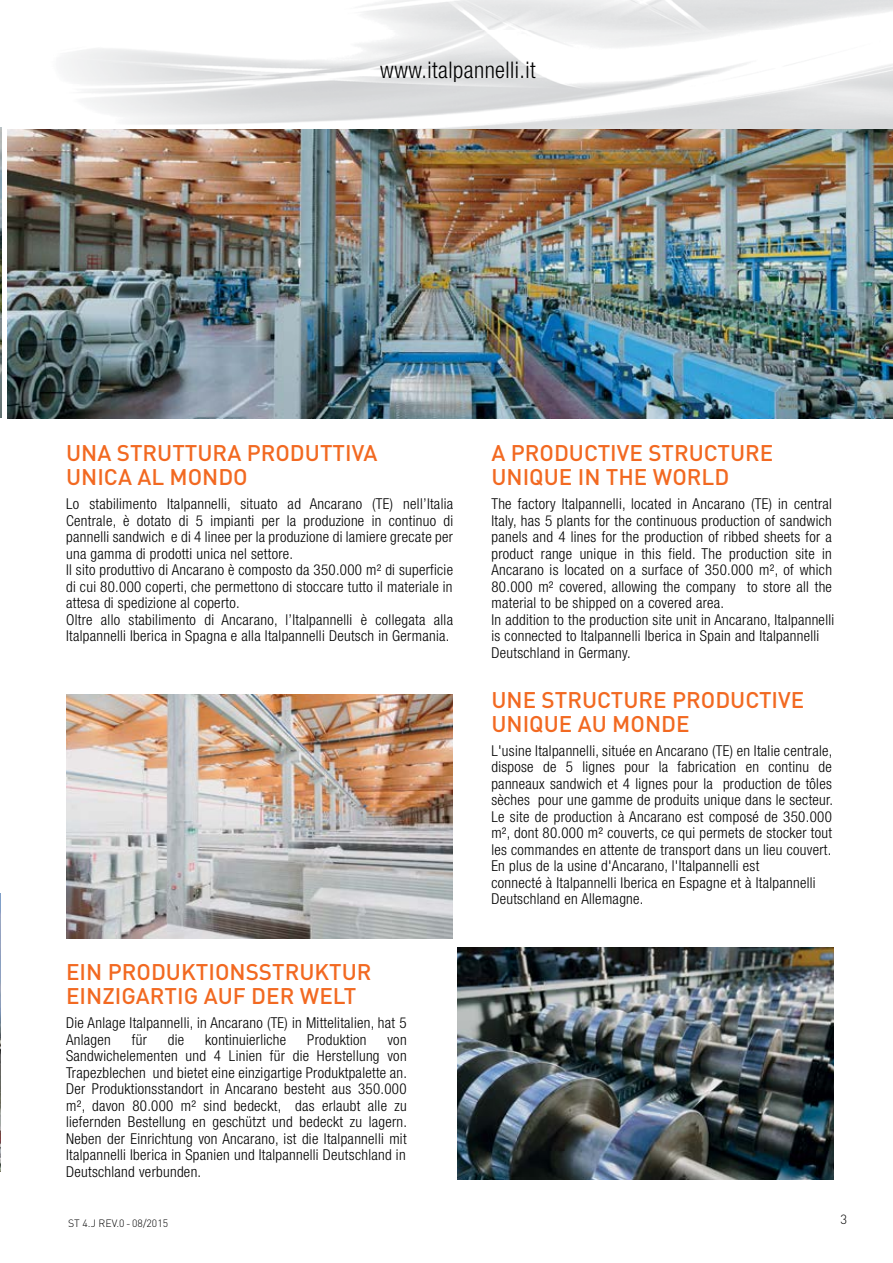
<style>
.page{position:relative;width:893px;height:1263px;background:#fff}
.page>*{position:absolute;margin:0;border:0;box-sizing:border-box;transform-origin:0 0}
.t1{font:300 condensed 22.95px "Helvetica Neue";letter-spacing:.02em;color:#000}
.t2{font:500 22.35px/24.3px "DIN Pro";color:#f26921}
.t3{font:300 condensed 15px/16.5px "Helvetica Neue";letter-spacing:.02em;color:#000}
.t4{font:300 13.05px "DIN Pro";color:#000}
.t5{font:300 10.5px "DIN Pro";color:#000}
</style>
<div class="page">
<img style="left:7px;top:129px;width:886px;height:289px">
<img style="left:457px;top:948px;width:377px;height:232px">
<img style="left:66px;top:694px;width:387px;height:244px">
<img style="left:0;top:128px;width:1px;height:289px">
<img style="left:0;top:893px;width:1px;height:278px">
<h1 class="t1" style="left:380px;top:56px;width:157px">www.italpannelli.it</h1>
<h2 class="t2" style="left:66px;top:440px;width:313px">UNA STRUTTURA PRODUTTIVA<br>UNICA AL MONDO</h2>
<p class="t3" style="left:66px;top:495px;width:389px">Lo stabilimento Italpannelli, situato ad Ancarano (TE) nell’Italia Centrale, è dotato di 5 impianti per la produzione in continuo di pannelli sandwich e di 4 linee per la produzione di lamiere grecate per una gamma di prodotti unica nel settore.<br>Il sito produttivo di Ancarano è composto da 350.000 m² di superficie di cui 80.000 coperti, che permettono di stoccare tutto il materiale in attesa di spedizione al coperto.<br>Oltre allo stabilimento di Ancarano, l’Italpannelli è collegata alla Italpannelli Iberica in Spagna e alla Italpannelli Deutsch in Germania.</p>
<h2 class="t2" style="left:66px;top:959px;width:307px">EIN PRODUKTIONSSTRUKTUR<br>EINZIGARTIG AUF DER WELT</h2>
<p class="t3" style="left:66px;top:1014px;width:342px">Die Anlage Italpannelli, in Ancarano (TE) in Mittelitalien, hat 5<br>Anlagen</p>
<p class="t3" style="left:132px;top:1031px;width:17px">für</p>
<p class="t3" style="left:168px;top:1031px;width:18px">die</p>
<p class="t3" style="left:205px;top:1031px;width:83px">kontinuierliche</p>
<p class="t3" style="left:307px;top:1031px;width:61px">Produktion</p>
<p class="t3" style="left:66px;top:1031px;width:343px;text-align:justify;text-indent:321px">von Sandwichelementen und 4 Linien für die Herstellung von Trapezblechen und bietet eine einzigartige Produktpalette an.<br>Der Produktionsstandort in Ancarano besteht aus 350.000 m², davon 80.000 m² sind bedeckt, das erlaubt alle zu liefernden Bestellung en geschützt und bedeckt zu lagern.<br>Neben der Einrichtung von Ancarano, ist die Italpannelli mit Italpannelli Iberica in Spanien und Italpannelli Deutschland in Deutschland verbunden.</p>
<p class="t5" style="left:68px;top:1216px;width:102px">ST 4.J REV.0 - 08/2015</p>
<h2 class="t2" style="left:491px;top:440px;width:284px">A PRODUCTIVE STRUCTURE<br>UNIQUE IN THE WORLD</h2>
<p class="t3" style="left:491px;top:495px;width:344px">The factory Italpannelli, located in Ancarano (TE) in central Italy, has 5 plants for the continuous production of sandwich panels and 4 lines for the production of ribbed sheets for a product range unique in this field. The production site in Ancarano is located on a surface of 350.000 m², of which 80.000 m² covered, allowing the company to store all the material to be shipped on a covered area.<br>In addition to the production site unit in Ancarano, Italpannelli is connected to Italpannelli Iberica in Spain and Italpannelli Deutschland in Germany.</p>
<h2 class="t2" style="left:491px;top:687px;width:314px">UNE STRUCTURE PRODUCTIVE<br>UNIQUE AU MONDE</h2>
<p class="t3" style="left:491px;top:742px;width:343px">L'usine Italpannelli, située en Ancarano (TE) en Italie centrale, dispose de 5 lignes pour la fabrication en continu de panneaux sandwich et 4 lignes pour la production de tôles sèches pour une gamme de produits unique dans le secteur.<br>Le site de production à Ancarano est composé de 350.000 m², dont 80.000 m² couverts, ce qui permets de stocker tout les commandes en attente de transport dans un lieu couvert.<br>En plus de la usine d'Ancarano, l'Italpannelli est<br>connecté à Italpannelli Iberica en Espagne et à Italpannelli Deutschland en Allemagne.</p>
<p class="t4" style="left:840px;top:1210px;width:8px">3</p>
</div>
